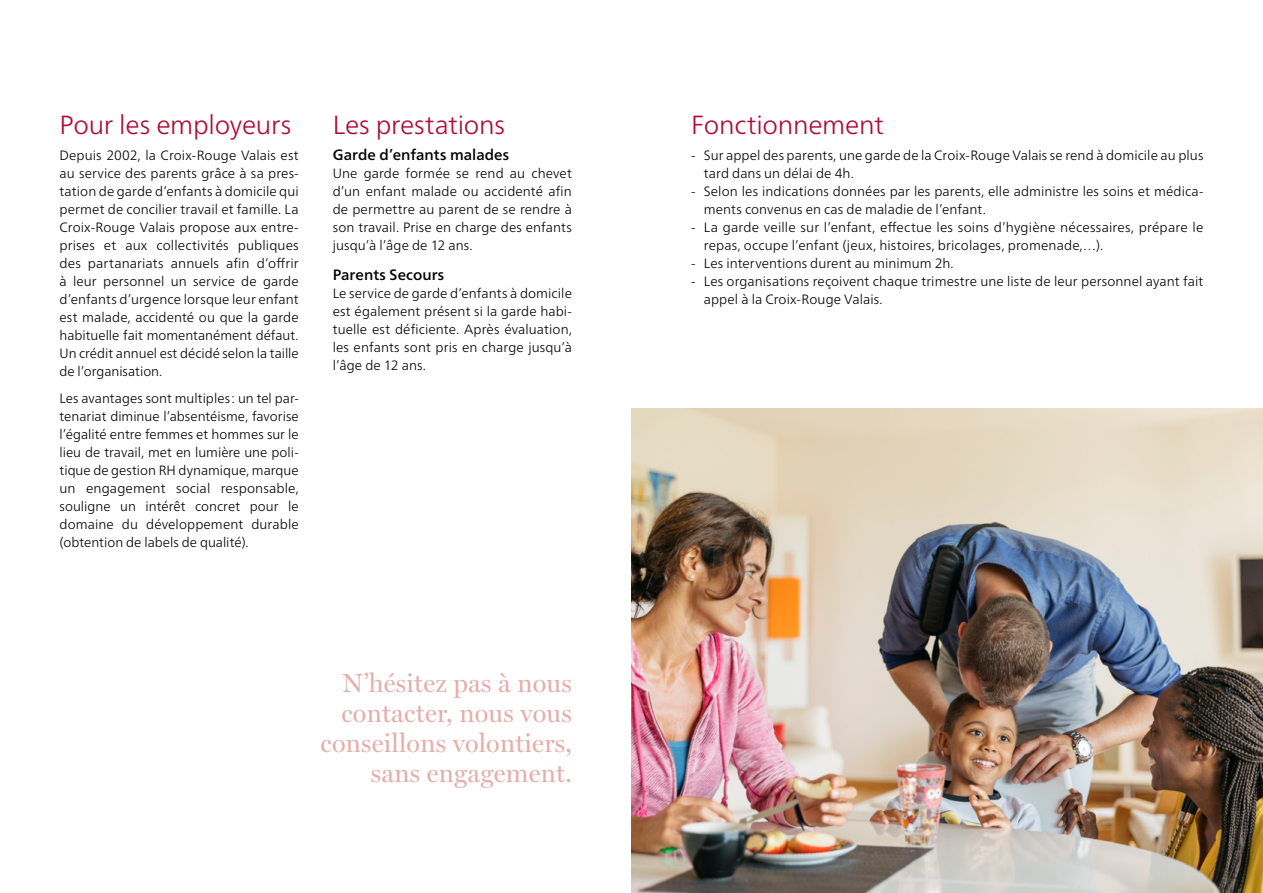
<style>
.page{position:relative;width:1263px;height:893px;background:#fff}
.page>*{position:absolute;margin:0;border:0;box-sizing:border-box;transform-origin:0 0}
.t1{font:26.25px/30px "Miller Display";letter-spacing:.01em;color:#e4afab;text-align:right}
.t2{font:300 26.25px "Frutiger Neue LT";letter-spacing:-.01em;color:#b10933}
.t3{font:500 15px "Frutiger Neue LT";color:#000}
.t4{font:300 13.5px/18px "Frutiger Neue LT";letter-spacing:.005em;color:#000;text-align:justify}
</style>
<div class="page">
<img style="left:631px;top:408px;width:632px;height:485px">
<h1 class="t2" style="left:60px;top:109px;width:233px">Pour les employeurs</h1>
<p class="t4" style="left:60px;top:146px;width:241px">Depuis 2002, la Croix-Rouge Valais est au service des parents grâce à sa pres&shy;tation de garde d’enfants à domicile qui permet de concilier travail et famille. La Croix-Rouge Valais propose aux entre&shy;prises et aux collectivités publiques des partanariats annuels afin d’offrir à leur personnel un service de garde d’enfants d’urgence lorsque leur enfant est malade, accidenté ou que la garde habituelle fait momentanément défaut.<br>Un crédit annuel est décidé selon la taille de l’organisation.</p>
<p class="t4" style="left:60px;top:389px;width:241px">Les avantages sont multiples : un tel par&shy;tenariat diminue l’absentéisme, favorise l’égalité entre femmes et hommes sur le lieu de travail, met en lumière une poli&shy;tique de gestion RH dynamique, marque un engagement social responsable, souligne un intérêt concret pour le domaine du développement durable (obtention de labels de qualité).</p>
<h1 class="t2" style="left:333px;top:109px;width:174px">Les prestations</h1>
<p class="t3" style="left:333px;top:146px;width:178px">Garde d’enfants malades</p>
<p class="t4" style="left:333px;top:164px;width:241px">Une garde formée se rend au chevet d’un enfant malade ou accidenté afin de permettre au parent de se rendre à son travail. Prise en charge des enfants jusqu’à l’âge de 12 ans.</p>
<p class="t3" style="left:333px;top:266px;width:113px">Parents Secours</p>
<p class="t4" style="left:333px;top:284px;width:241px">Le service de garde d’enfants à domicile est également présent si la garde habi&shy;tuelle est déficiente. Après évaluation, les enfants sont pris en charge jusqu’à l’âge de 12 ans.</p>
<h1 class="t1" style="left:321px;top:667px;width:253px">N’hésitez pas à nous contacter, nous vous conseillons volontiers, sans engagement.</h1>
<h1 class="t2" style="left:691px;top:109px;width:194px">Fonctionnement</h1>
<p class="t4" style="left:704px;top:146px;width:501px;text-indent:-13px">- Sur appel des parents, une garde de la Croix-Rouge Valais se rend à domicile au plus tard dans un délai de 4h.</p>
<p class="t4" style="left:704px;top:182px;width:501px;text-indent:-13px">- Selon les indications données par les parents, elle administre les soins et médica&shy;ments convenus en cas de maladie de l’enfant.</p>
<p class="t4" style="left:704px;top:218px;width:501px;text-indent:-13px">- La garde veille sur l’enfant, effectue les soins d’hygiène nécessaires, prépare le repas, occupe l’enfant (jeux, histoires, bricolages, promenade,…).</p>
<p class="t4" style="left:691px;top:254px;width:264px">- Les interventions durent au minimum 2h.</p>
<p class="t4" style="left:704px;top:272px;width:501px;text-indent:-13px">- Les organisations reçoivent chaque trimestre une liste de leur personnel ayant fait appel à la Croix-Rouge Valais.</p>
</div>
